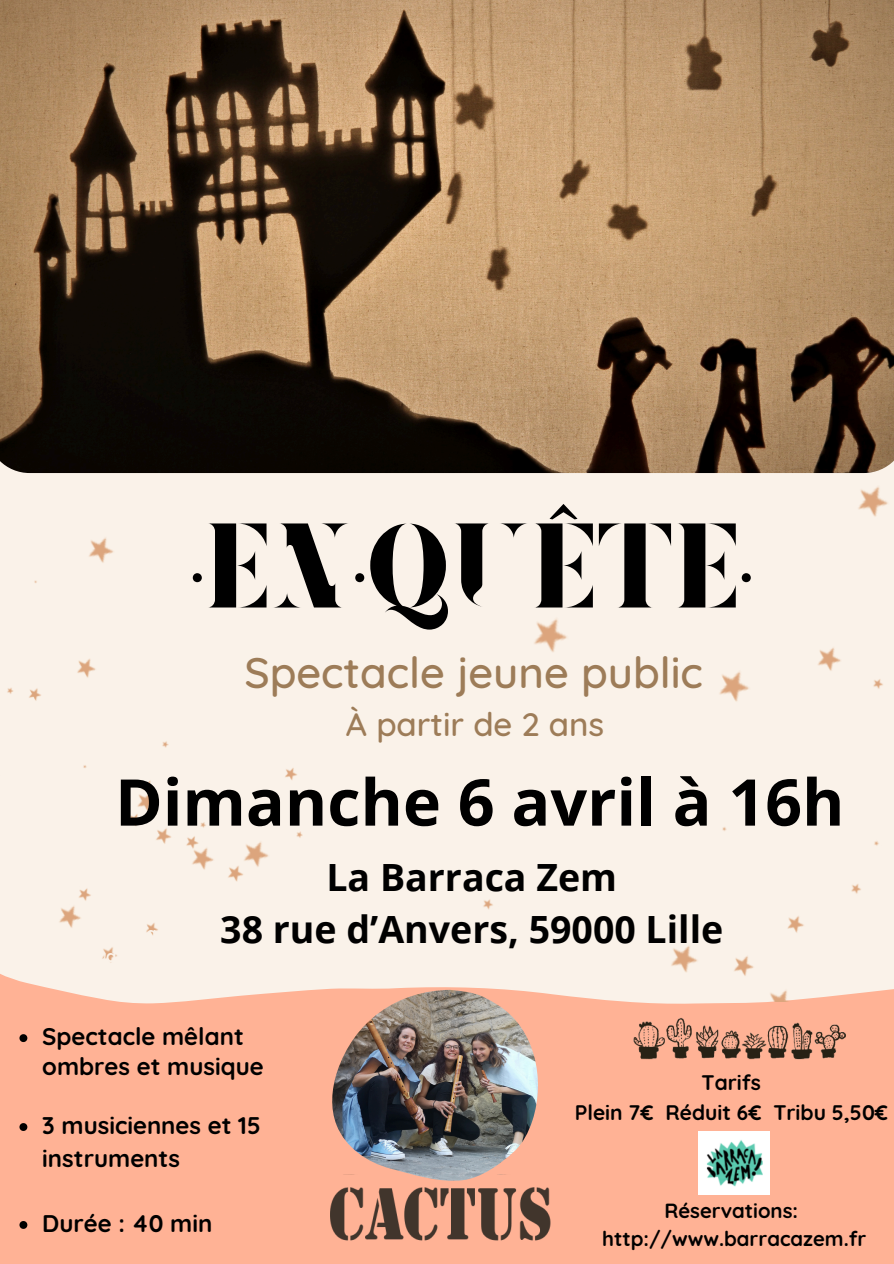
<style>
.page{position:relative;width:894px;height:1264px;background:#fff}
.page>*{position:absolute;margin:0;border:0;box-sizing:border-box;transform-origin:0 0}
.t1{font:120px "Giaza Stencil";color:#000}
.t2{font:700 64.5px "Open Sans";color:#000}
.t3{font:500 43.5px "Quicksand";color:#9d7c58}
.t4{font:700 37.5px/51.8px "Open Sans";color:#000;text-align:center}
.t5{font:500 33px "Quicksand";color:#9d7c58}
.t6{font:700 24px/29.2px "Quicksand";color:#000}
.t7{font:700 21px/29.2px "Quicksand";color:#000;text-align:center}
.t8{font:700 20.4px/28.2px "Quicksand";color:#000;text-align:center}
</style>
<div class="page">
<div style="left:0;top:1049px;width:893px;height:214px;background:#ffb295"></div>
<img style="left:0;top:0;width:893px;height:441px">
<svg style="left:0;top:441px;width:893px;height:608px;background:#e7d2c5"></svg>
<img style="left:0;top:251px;width:305px;height:714px">
<div style="left:479px;top:463px;width:414px;height:538px;background:#faf2e9"></div>
<img style="left:608px;top:1012px;width:272px;height:57px">
<svg style="left:0;top:919px;width:23px;height:29px"></svg>
<img style="left:332px;top:989px;width:205px;height:185px">
<img style="left:311px;top:1174px;width:271px;height:76px">
<img style="left:698px;top:1131px;width:71px;height:63px">
<svg style="left:19px;top:1034px;width:8px;height:8px"></svg>
<svg style="left:19px;top:1123px;width:8px;height:7px"></svg>
<svg style="left:19px;top:1220px;width:8px;height:8px"></svg>
<p class="t1" style="left:190px;top:517px;width:565px">·EN·QUÊTE·</p>
<p class="t3" style="left:244px;top:644px;width:460px">Spectacle jeune public</p>
<p class="t5" style="left:346px;top:703px;width:260px">À partir de 2 ans</p>
<p class="t2" style="left:115px;top:756px;width:730px">Dimanche 6 avril à 16h</p>
<p class="t4" style="left:220px;top:850px;width:504px">La Barraca Zem<br>38 rue d’Anvers, 59000 Lille</p>
<h1 class="t6" style="left:42px;top:1021px;width:223px">Spectacle mêlant ombres et musique</h1>
<h3 class="t6" style="left:42px;top:1108px;width:220px;line-height:32.7px">3 musiciennes et 15 instruments</h3>
<p class="t7" style="left:574px;top:1067px;width:315px">Tarifs<br>Plein 7€ Réduit 6€ Tribu 5,50€</p>
<h2 class="t6" style="left:42px;top:1208px;width:172px">Durée : 40 min</h2>
<h4 class="t8" style="left:602px;top:1196px;width:265px">Réservations: http://www.barracazem.fr</h4>
</div>
